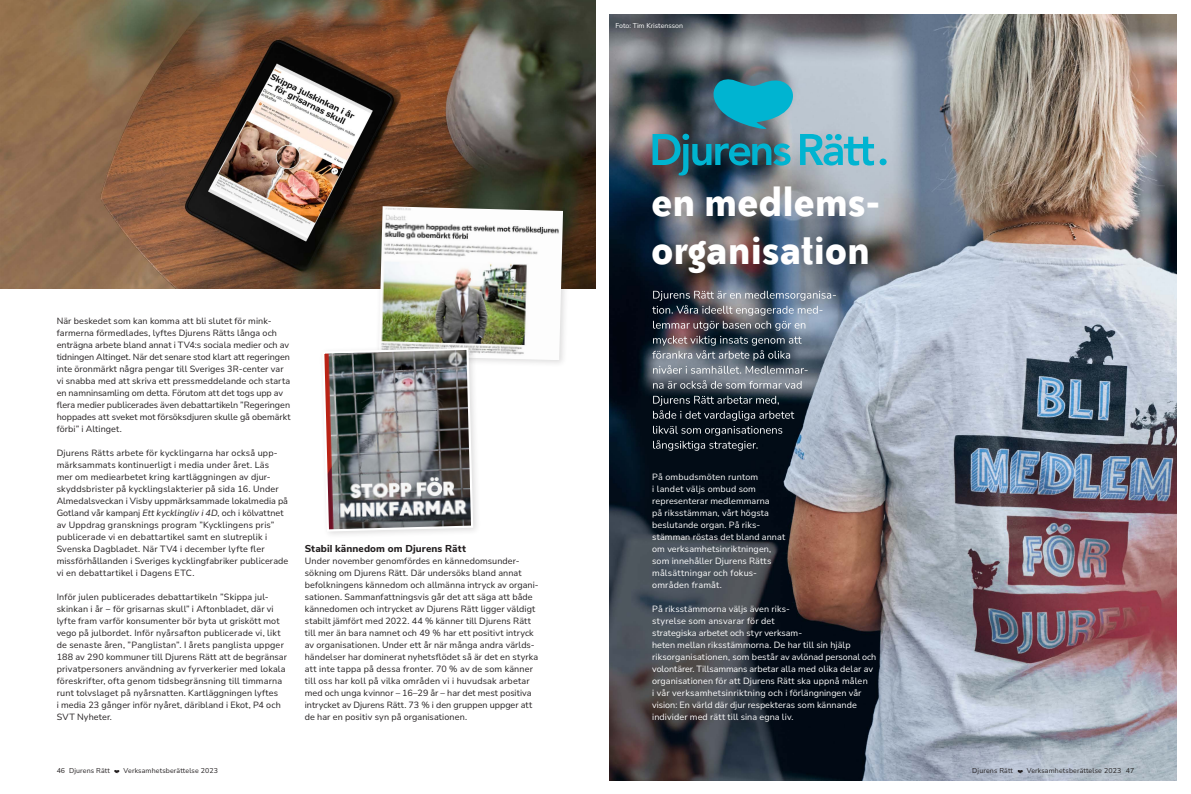
<style>
.page{position:relative;width:1191px;height:794px;background:#fff}
.page>*{position:absolute;margin:0;border:0;box-sizing:border-box;transform-origin:0 0}
.Stor_rubrik{font:700 45px/48px "ITC Bailey Sans Com";letter-spacing:-.01em;color:#fff}
.Brödtext{font:800 10px "Nunito Sans";letter-spacing:.01em;color:#231f20}
.Brödtext-2{font:9px/12px "Nunito Sans";letter-spacing:.01em;color:#231f20}
.Brödtext-3{font:9px/12px "Nunito Sans";letter-spacing:.01em;color:#fff}
.Ingress{font:7px "Nunito Sans";letter-spacing:.02em;color:#231f20}
.Ingress-2{font:7px "Nunito Sans";color:#fff}
.Ingress-3{font:7px "Nunito Sans";color:#231f20}
.s1{font-style:italic}
</style>
<div class="page">
<img style="left:609px;top:14px;width:567px;height:766px">
<img style="left:0;top:0;width:595px;height:288px">
<svg style="left:114px;top:770px;width:5px;height:3px"></svg>
<svg style="left:653px;top:396px;width:141px;height:55px;background:#232c35"></svg>
<svg style="left:653px;top:380px;width:148px;height:9px"></svg>
<img style="left:652px;top:291px;width:184px;height:83px">
<svg style="left:800px;top:134px;width:74px;height:31px;background:#57b9cd"></svg>
<div style="left:879px;top:158px;width:7px;height:7px;background:#00b4d1;border-radius:50%"></div>
<img style="left:652px;top:76px;width:141px;height:99px">
<svg style="left:1017px;top:770px;width:5px;height:3px"></svg>
<div style="left:375px;top:202px;width:196px;height:166px;background:#231f20;opacity:.15"></div>
<img style="left:379px;top:206px;width:184px;height:154px">
<div style="left:318px;top:344px;width:163px;height:195px;background:#231f20;opacity:.15"></div>
<svg style="left:321px;top:346px;width:153px;height:186px;background:#848384"></svg>
<p class="Brödtext-2" style="left:57px;top:315px;width:235px">När beskedet som kan komma att bli slutet för mink&shy;farmerna förmedlades, lyftes Djurens Rätts långa och enträgna arbete bland annat i TV4:s sociala medier och av tidningen Altinget. När det senare stod klart att regeringen inte öronmärkt några pengar till Sveriges 3R-center var vi snabba med att skriva ett pressmeddelande och starta en namninsamling om detta. Förutom att det togs upp av flera medier publicerades även debattartikeln ”Regeringen hoppades att sveket mot försöksdjuren skulle gå obemärkt förbi” i Altinget.</p>
<p class="Brödtext-2" style="left:57px;top:447px;width:233px">Djurens Rätts arbete för kycklingarna har också upp&shy;märksammats kontinuerligt i media under året. Läs<br>mer om mediearbetet kring kartläggningen av djur&shy;skyddsbrister på kycklingslakterier på sida 16. Under Almedalsveckan i Visby uppmärksammade lokalmedia på Gotland vår kampanj <span class="s1">Ett kycklingliv i 4D</span>, och i kölvattnet av Uppdrag gransknings program ”Kycklingens pris” publicerade vi en debattartikel samt en slutreplik i Svenska Dagbladet. När TV4 i december lyfte fler missförhållanden i Sveriges kycklingfabriker publicerade vi en debattartikel i Dagens ETC.</p>
<p class="Brödtext-2" style="left:57px;top:591px;width:232px">Inför julen publicerades debattartikeln ”Skippa jul&shy;skinkan i år − för grisarnas skull” i Aftonbladet, där vi lyfte fram varför konsumenter bör byta ut griskött mot vego på julbordet. Inför nyårsafton publicerade vi, likt de senaste åren, ”Panglistan”. I årets panglista uppger 188 av 290 kommuner till Djurens Rätt att de begränsar privatpersoners användning av fyrverkerier med lokala föreskrifter, ofta genom tidsbegränsning till timmarna runt tolvslaget på nyårsnatten. Kartläggningen lyftes<br>i media 23 gånger inför nyåret, däribland i Ekot, P4 och SVT Nyheter.</p>
<p class="Brödtext" style="left:305px;top:541px;width:162px">Stabil kännedom om Djurens Rätt</p>
<p class="Brödtext-2" style="left:305px;top:555px;width:235px">Under november genomfördes en kännedomsunder&shy;sökning om Djurens Rätt. Där undersöks bland annat befolkningens kännedom och allmänna intryck av organi&shy;sationen. Sammanfattningsvis går det att säga att både kännedomen och intrycket av Djurens Rätt ligger väldigt stabilt jämfört med 2022. 44 % känner till Djurens Rätt till mer än bara namnet och 49 % har ett positivt intryck av organisationen. Under ett år när många andra världs&shy;händelser har dominerat nyhetsflödet så är det en styrka att inte tappa på dessa fronter. 70 % av de som känner till oss har koll på vilka områden vi i huvudsak arbetar med och unga kvinnor – 16–29 år – har det mest positiva intrycket av Djurens Rätt. 73 % i den gruppen uppger att de har en positiv syn på organisationen.</p>
<p class="Ingress-3" style="left:57px;top:766px;width:10px">46</p>
<p class="Ingress" style="left:69px;top:766px;width:42px">Djurens Rätt</p>
<p class="Ingress" style="left:124px;top:766px;width:96px">Verksamhetsberättelse 2023</p>
<p class="Ingress-2" style="left:615px;top:20px;width:69px">Foto: Tim Kristensson</p>
<p class="Stor_rubrik" style="left:651px;top:177px;width:231px">en medlems&shy;organisation</p>
<p class="Brödtext-3" style="left:652px;top:471px;width:119px">På ombudsmöten runtom<br>i landet väljs ombud som representerar medlemmarna på riksstämman, vårt högsta</p>
<p class="Brödtext-3" style="left:652px;top:519px;width:134px">beslutande organ. På riks&shy;stämman röstas det bland annat om verksamhetsinriktningen, som innehåller Djurens Rätts målsättningar och fokus&shy;områden framåt.</p>
<p class="Brödtext-3" style="left:652px;top:603px;width:225px">På riksstämmorna väljs även riks-<br>styrelse som ansvarar för det<br>strategiska arbetet och styr verksam-<br>heten mellan riksstämmorna. De har till sin hjälp riksorganisationen, som består av avlönad personal och volontärer. Tillsammans arbetar alla med olika delar av organisationen för att Djurens Rätt ska uppnå målen<br>i vår verksamhetsinriktning och i förlängningen vår vision: En värld där djur respekteras som kännande individer med rätt till sina egna liv.</p>
<p class="Ingress" style="left:972px;top:766px;width:42px">Djurens Rätt</p>
<p class="Ingress" style="left:1026px;top:766px;width:96px">Verksamhetsberättelse 2023</p>
<p class="Ingress-3" style="left:1125px;top:766px;width:10px">47</p>
</div>
